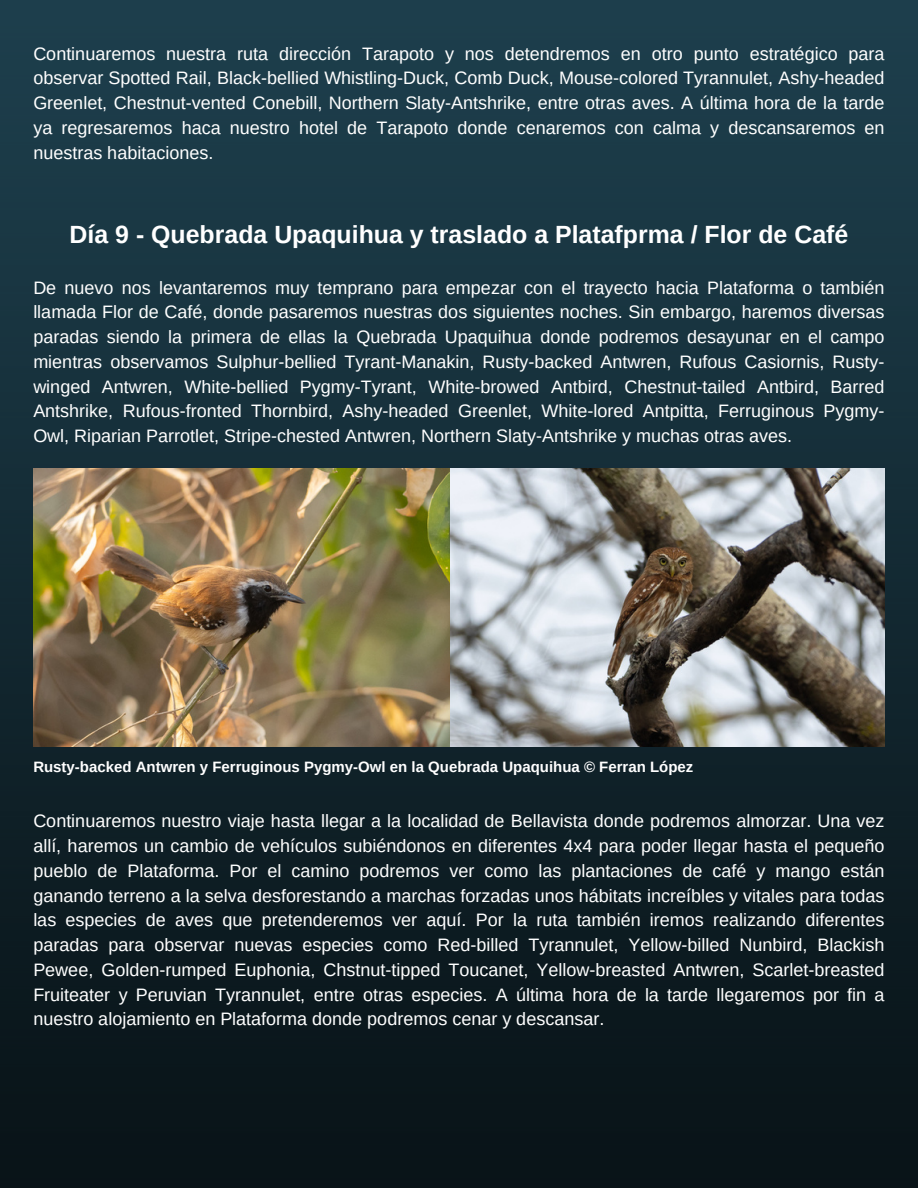
<style>
.page{position:relative;width:918px;height:1188px;background:#fff}
.page>*{position:absolute;margin:0;border:0;box-sizing:border-box;transform-origin:0 0}
.t1{font:700 24.9px "Arimo";color:#fff}
.t2{font:18px/24.8px "Arimo";color:#fff;text-align:justify}
.t3{font:700 15px "Arimo";color:#fff}
</style>
<div class="page">
<img style="left:0;top:0;width:918px;height:1188px">
<img style="left:33px;top:469px;width:851px;height:277px">
<p class="t2" style="left:33px;top:41px;width:853px">Continuaremos nuestra ruta dirección Tarapoto y nos detendremos en otro punto estratégico para observar Spotted Rail, Black-bellied Whistling-Duck, Comb Duck, Mouse-colored Tyrannulet, Ashy-headed Greenlet, Chestnut-vented Conebill, Northern Slaty-Antshrike, entre otras aves. A última hora de la tarde ya regresaremos haca nuestro hotel de Tarapoto donde cenaremos con calma y descansaremos en nuestras habitaciones.</p>
<p class="t1" style="left:70px;top:221px;width:780px">Día 9 - Quebrada Upaquihua y traslado a Platafprma / Flor de Café</p>
<h2 class="t2" style="left:33px;top:275px;width:853px">De nuevo nos levantaremos muy temprano para empezar con el trayecto hacia Plataforma o también llamada Flor de Café, donde pasaremos nuestras dos siguientes noches. Sin embargo, haremos diversas paradas siendo la primera de ellas la Quebrada Upaquihua donde podremos desayunar en el campo mientras observamos Sulphur-bellied Tyrant-Manakin, Rusty-backed Antwren, Rufous Casiornis, Rusty&shy;winged Antwren, White-bellied Pygmy-Tyrant, White-browed Antbird, Chestnut-tailed Antbird, Barred Antshrike, Rufous-fronted Thornbird, Ashy-headed Greenlet, White-lored Antpitta, Ferruginous Pygmy-Owl, Riparian Parrotlet, Stripe-chested Antwren, Northern Slaty-Antshrike y muchas otras aves.</h2>
<p class="t3" style="left:33px;top:758px;width:662px">Rusty-backed Antwren y Ferruginous Pygmy-Owl en la Quebrada Upaquihua © Ferran López</p>
<h2 class="t2" style="left:33px;top:809px;width:853px">Continuaremos nuestro viaje hasta llegar a la localidad de Bellavista donde podremos almorzar. Una vez allí, haremos un cambio de vehículos subiéndonos en diferentes 4x4 para poder llegar hasta el pequeño pueblo de Plataforma. Por el camino podremos ver como las plantaciones de café y mango están ganando terreno a la selva desforestando a marchas forzadas unos hábitats increíbles y vitales para todas las especies de aves que pretenderemos ver aquí. Por la ruta también iremos realizando diferentes paradas para observar nuevas especies como Red-billed Tyrannulet, Yellow-billed Nunbird, Blackish Pewee, Golden-rumped Euphonia, Chstnut-tipped Toucanet, Yellow-breasted Antwren, Scarlet-breasted Fruiteater y Peruvian Tyrannulet, entre otras especies. A última hora de la tarde llegaremos por fin a nuestro alojamiento en Plataforma donde podremos cenar y descansar.</h2>
</div>
